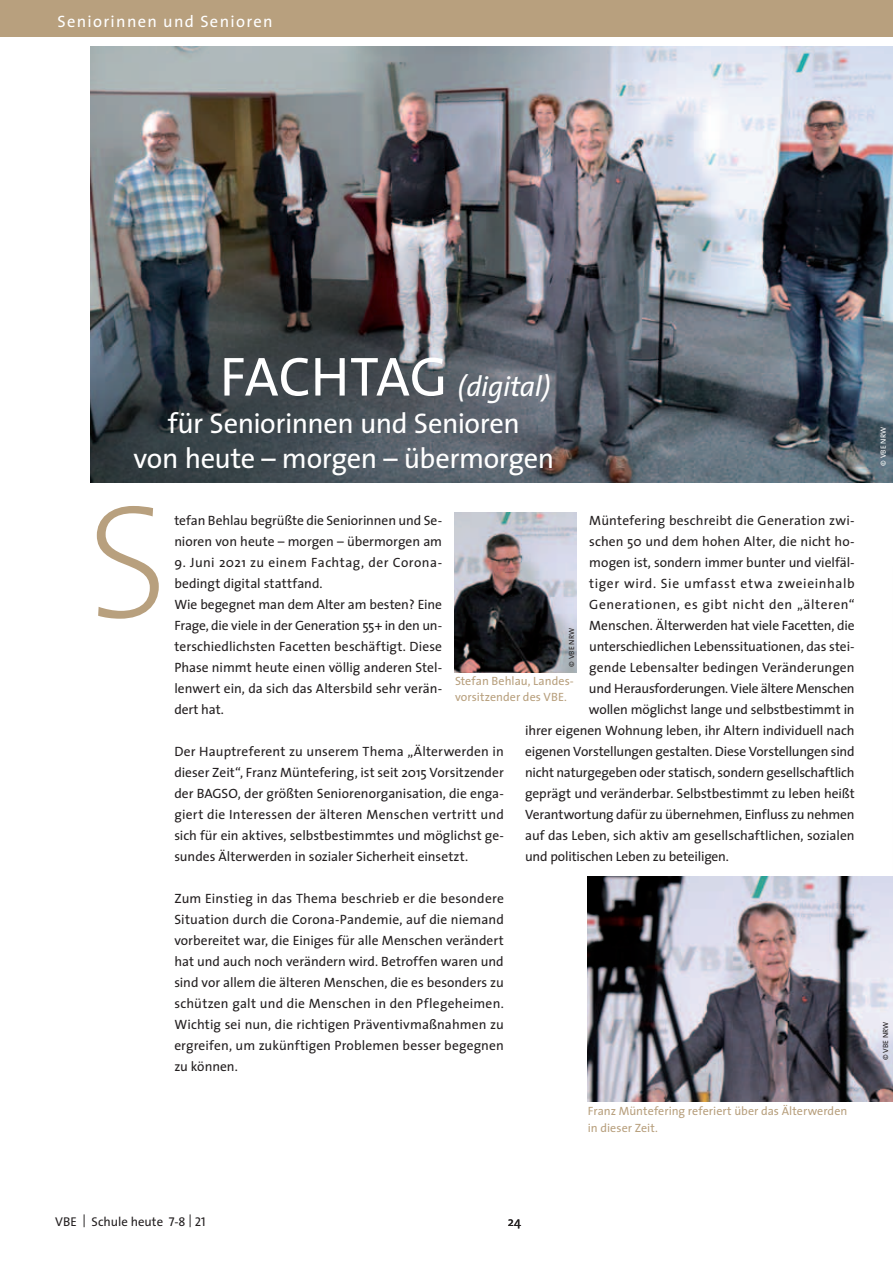
<style>
.page{position:relative;width:893px;height:1263px;background:#fff}
.page>*{position:absolute;margin:0;border:0;box-sizing:border-box;transform-origin:0 0}
.t1{font:200 163.05px "The Sans";color:#b8a07e}
.t2{font:28.5px/37.5px "The Sans";letter-spacing:-.015em;color:#fff}
.t3{font:16.5px "The Sans";letter-spacing:.08em;color:#fff}
.t4{font:13.5px/21px "The Sans";letter-spacing:-.005em;color:#231f20}
.t5{font:13.5px "The Sans";letter-spacing:.015em;color:#231f20}
.t6{font:13.5px "The Sans";letter-spacing:.04em;color:#231f20}
.t7{font:13.5px "The Sans";letter-spacing:.045em;color:#231f20}
.t8{font:12.75px "The Sans";color:#231f20}
.t9{font:12px/16.5px "The Sans";letter-spacing:.005em;color:#b8a07e}
.t10{font:7.5px "The Sans";letter-spacing:.02em;color:#231f20}
.t11{font:7.5px "The Sans";letter-spacing:.02em;color:#fff}
.s1{font-size:55.5px}
.s2{font-style:italic}
.s3{font-family:"The Sans Caps"}
</style>
<div class="page">
<img style="left:90px;top:47px;width:803px;height:436px">
<img style="left:455px;top:512px;width:121px;height:160px">
<img style="left:588px;top:876px;width:305px;height:225px">
<svg style="left:892px;top:876px;width:1px;height:64px"></svg>
<div style="left:0;top:0;width:893px;height:37px;background:#b8a07e"></div>
<p class="t3" style="left:57px;top:8px;width:217px">Seniorinnen und Senioren</p>
<h2 class="t2" style="left:168px;top:366px;width:384px;text-indent:52px"><span class="s1">FACHTAG</span> <span class="s2">(digital) </span>für Seniorinnen und Senioren</h2>
<h2 class="t2" style="left:134px;top:438px;width:422px">von heute – morgen – übermorgen</h2>
<h1 class="t1" style="left:87px;top:428px;width:84px">S</h1>
<p class="t4" style="left:174px;top:510px;width:269px">tefan Behlau begrüßte die Seniorinnen und Se&shy;nioren von heute – morgen – übermorgen am</p>
<p class="t4" style="left:174px;top:552px;width:269px">9. Juni 2021 zu einem Fachtag, der Corona&shy;bedingt digital stattfand.<br>Wie begegnet man dem Alter am besten? Eine Frage, die viele in der Generation 55+ in den un&shy;terschiedlichsten Facetten beschäftigt. Diese Phase nimmt heute einen völlig anderen Stel&shy;lenwert ein, da sich das Altersbild sehr verän&shy;dert hat.</p>
<p class="t4" style="left:174px;top:741px;width:331px;text-align:justify">Der Hauptreferent zu unserem Thema „Älterwerden in dieser Zeit“, Franz Müntefering, ist seit 2015 Vorsitzender der BAGSO, der größten Seniorenorganisation, die enga&shy;giert die Interessen der älteren Menschen vertritt und sich für ein aktives, selbstbestimmtes und möglichst ge&shy;sundes Älterwerden in sozialer Sicherheit einsetzt.</p>
<p class="t4" style="left:174px;top:888px;width:331px;text-align:justify">Zum Einstieg in das Thema beschrieb er die besondere Situation durch die Corona-Pandemie, auf die niemand vorbereitet war, die Einiges für alle Menschen verändert hat und auch noch verändern wird. Betroffen waren und sind vor allem die älteren Menschen, die es besonders zu schützen galt und die Menschen in den Pflegeheimen.<br>Wichtig sei nun, die richtigen Präventivmaßnahmen zu ergreifen, um zukünftigen Problemen besser begegnen zu können.</p>
<p class="t5" style="left:589px;top:509px;width:267px">Müntefering beschreibt die Generation zwi-</p>
<p class="t4" style="left:589px;top:531px;width:267px">schen 50 und dem hohen Alter, die nicht ho-</p>
<p class="t4" style="left:589px;top:552px;width:267px">mogen ist, sondern immer bunter und vielfäl-</p>
<p class="t7" style="left:589px;top:572px;width:267px">tiger wird. Sie umfasst etwa zweieinhalb</p>
<p class="t6" style="left:589px;top:593px;width:267px">Generationen, es gibt nicht den „älteren“</p>
<p class="t4" style="left:589px;top:615px;width:267px">Menschen. Älterwerden hat viele Facetten, die</p>
<p class="t4" style="left:589px;top:636px;width:267px">unterschiedlichen Lebenssituationen, das stei-</p>
<p class="t4" style="left:589px;top:657px;width:267px">gende Lebensalter bedingen Veränderungen</p>
<p class="t4" style="left:589px;top:678px;width:267px">und Herausforderungen. Viele ältere Menschen</p>
<p class="t4" style="left:589px;top:699px;width:267px">wollen möglichst lange und selbstbestimmt in</p>
<p class="t4" style="left:525px;top:720px;width:331px">ihrer eigenen Wohnung leben, ihr Altern individuell nach</p>
<p class="t4" style="left:525px;top:741px;width:331px">eigenen Vorstellungen gestalten. Diese Vorstellungen sind</p>
<p class="t4" style="left:525px;top:762px;width:331px">nicht naturgegeben oder statisch, sondern gesellschaftlich</p>
<p class="t4" style="left:525px;top:783px;width:331px">geprägt und veränderbar. Selbstbestimmt zu leben heißt</p>
<p class="t4" style="left:525px;top:804px;width:331px">Verantwortung dafür zu übernehmen, Einfluss zu nehmen</p>
<p class="t4" style="left:525px;top:825px;width:331px">auf das Leben, sich aktiv am gesellschaftlichen, sozialen</p>
<p class="t4" style="left:525px;top:846px;width:205px">und politischen Leben zu beteiligen.</p>
<p class="t10" style="left:565px;top:667px;width:40px;rotate:-90deg">© VBE NRW</p>
<p class="t9" style="left:455px;top:672px;width:120px">Stefan Behlau, Landes&shy;vorsitzender des VBE.</p>
<p class="t9" style="left:588px;top:1103px;width:261px">Franz Müntefering referiert über das Älterwerden in dieser Zeit.</p>
<p class="t11" style="left:877px;top:466px;width:40px;rotate:-90deg">© VBE NRW</p>
<p class="t10" style="left:879px;top:1060px;width:40px;rotate:-90deg">© VBE NRW</p>
<p class="t8" style="left:55px;top:1210px;width:152px">VBE <span class="s3">|</span> Schule heute <span class="s3">7-8 | 21</span></p>
<p class="t8" style="left:508px;top:1210px;width:15px">24</p>
</div>
